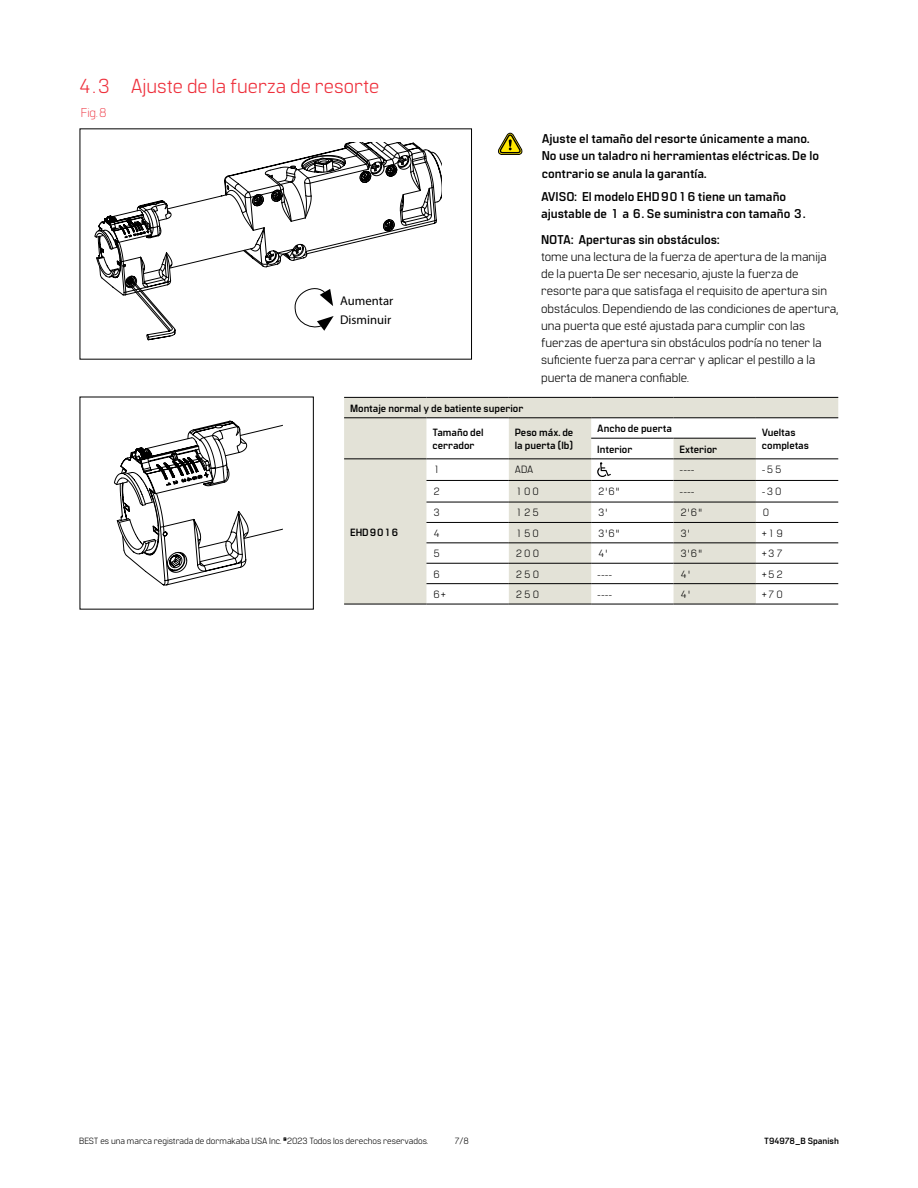
<style>
.page{position:relative;width:918px;height:1188px;background:#fff}
.page>*{position:absolute;margin:0;border:0;box-sizing:border-box;transform-origin:0 0}
.t1{font:20.25px "Manifold CF";color:#ee303c}
.t2{font:12.75px/17.2px "Manifold CF";color:#000}
.t3{font:700 12.75px/17.2px "Manifold CF";color:#000}
.t4{font:300 12.75px "Manifold CF";color:#ee303c}
.t5{font:700 10.5px/13.5px "Manifold CF";color:#000}
.t6{font:10.5px "Manifold CF";color:#000}
.t7{font:700 10.5px "Manifold CF";letter-spacing:-.05em;color:#000}
.t8{font:9px "Manifold CF";color:#000}
.t9{font:700 9px "Manifold CF";color:#000}
</style>
<div class="page">
<svg style="left:432px;top:151px;width:9px;height:74px"></svg>
<svg style="left:344px;top:398px;width:494px;height:206px;fill:#e3e2d7"></svg>
<hr style="left:344px;top:604px;width:82px;height:1px;background:#000">
<hr style="left:344px;top:397px;width:82px;height:1px;background:#000">
<hr style="left:426px;top:397px;width:83px;height:1px;background:#000">
<hr style="left:509px;top:397px;width:82px;height:1px;background:#000">
<hr style="left:591px;top:397px;width:83px;height:1px;background:#000">
<hr style="left:674px;top:397px;width:82px;height:1px;background:#000">
<hr style="left:756px;top:397px;width:82px;height:1px;background:#000">
<hr style="left:344px;top:417px;width:82px;height:1px;background:#000">
<hr style="left:426px;top:417px;width:83px;height:1px;background:#000">
<hr style="left:509px;top:417px;width:82px;height:1px;background:#000">
<hr style="left:591px;top:417px;width:83px;height:1px;background:#000">
<hr style="left:674px;top:417px;width:82px;height:1px;background:#000">
<hr style="left:756px;top:417px;width:82px;height:1px;background:#000">
<hr style="left:591px;top:438px;width:83px;height:1px;background:#000">
<hr style="left:674px;top:438px;width:82px;height:1px;background:#000">
<hr style="left:344px;top:458px;width:82px;height:1px;background:#000">
<hr style="left:426px;top:458px;width:83px;height:1px;background:#000">
<hr style="left:509px;top:458px;width:82px;height:1px;background:#000">
<hr style="left:591px;top:458px;width:83px;height:1px;background:#000">
<hr style="left:674px;top:458px;width:82px;height:1px;background:#000">
<hr style="left:756px;top:458px;width:82px;height:1px;background:#000">
<hr style="left:426px;top:480px;width:83px;height:1px;background:#000">
<hr style="left:509px;top:480px;width:82px;height:1px;background:#000">
<hr style="left:591px;top:480px;width:83px;height:1px;background:#000">
<hr style="left:674px;top:480px;width:82px;height:1px;background:#000">
<hr style="left:756px;top:480px;width:82px;height:1px;background:#000">
<hr style="left:426px;top:502px;width:83px;height:1px;background:#000">
<hr style="left:509px;top:502px;width:82px;height:1px;background:#000">
<hr style="left:591px;top:502px;width:83px;height:1px;background:#000">
<hr style="left:674px;top:502px;width:82px;height:1px;background:#000">
<hr style="left:756px;top:502px;width:82px;height:1px;background:#000">
<hr style="left:426px;top:522px;width:83px;height:1px;background:#000">
<hr style="left:509px;top:522px;width:82px;height:1px;background:#000">
<hr style="left:591px;top:522px;width:83px;height:1px;background:#000">
<hr style="left:674px;top:522px;width:82px;height:1px;background:#000">
<hr style="left:756px;top:522px;width:82px;height:1px;background:#000">
<hr style="left:426px;top:542px;width:83px;height:1px;background:#000">
<hr style="left:509px;top:542px;width:82px;height:1px;background:#000">
<hr style="left:591px;top:542px;width:83px;height:1px;background:#000">
<hr style="left:674px;top:542px;width:82px;height:1px;background:#000">
<hr style="left:756px;top:542px;width:82px;height:1px;background:#000">
<hr style="left:426px;top:563px;width:83px;height:1px;background:#000">
<hr style="left:509px;top:563px;width:82px;height:1px;background:#000">
<hr style="left:591px;top:563px;width:83px;height:1px;background:#000">
<hr style="left:674px;top:563px;width:82px;height:1px;background:#000">
<hr style="left:756px;top:563px;width:82px;height:1px;background:#000">
<hr style="left:426px;top:583px;width:83px;height:1px;background:#000">
<hr style="left:509px;top:583px;width:82px;height:1px;background:#000">
<hr style="left:591px;top:583px;width:83px;height:1px;background:#000">
<hr style="left:674px;top:583px;width:82px;height:1px;background:#000">
<hr style="left:756px;top:583px;width:82px;height:1px;background:#000">
<hr style="left:426px;top:604px;width:83px;height:1px;background:#000">
<hr style="left:509px;top:604px;width:82px;height:1px;background:#000">
<hr style="left:591px;top:604px;width:83px;height:1px;background:#000">
<hr style="left:674px;top:604px;width:82px;height:1px;background:#000">
<hr style="left:756px;top:604px;width:82px;height:1px;background:#000">
<svg style="left:597px;top:462px;width:14px;height:15px"></svg>
<svg style="left:498px;top:133px;width:25px;height:22px"></svg>
<svg style="left:96px;top:142px;width:336px;height:198px"></svg>
<svg style="left:114px;top:420px;width:169px;height:166px"></svg>
<h1 class="t1" style="left:77px;top:74px;width:304px">4.3 Ajuste de la fuerza de resorte</h1>
<p class="t4" style="left:81px;top:105px;width:29px">Fig.8</p>
<p class="t2" style="left:340px;top:291px;width:55px;line-height:19.4px">Aumentar<br>Disminuir</p>
<p class="t3" style="left:542px;top:131px;width:279px">Ajuste el tamaño del resorte únicamente a mano.<br>No use un taladro ni herramientas eléctricas. De lo contrario se anula la garantía.</p>
<p class="t3" style="left:541px;top:188px;width:266px">AVISO: El modelo EHD9016 tiene un tamaño ajustable de 1 a 6. Se suministra con tamaño 3.</p>
<p class="t3" style="left:541px;top:231px;width:180px">NOTA: Aperturas sin obstáculos:</p>
<p class="t2" style="left:541px;top:248px;width:299px">tome una lectura de la fuerza de apertura de la manija de la puerta De ser necesario, ajuste la fuerza de resorte para que satisfaga el requisito de apertura sin obstáculos. Dependiendo de las condiciones de apertura, una puerta que esté ajustada para cumplir con las fuerzas de apertura sin obstáculos podría no tener la suficiente fuerza para cerrar y aplicar el pestillo a la puerta de manera confiable.</p>
<p class="t5" style="left:350px;top:402px;width:175px">Montaje normal y de batiente superior</p>
<p class="t5" style="left:432px;top:426px;width:53px">Tamaño del cerrador</p>
<p class="t5" style="left:515px;top:426px;width:60px">Peso máx. de la puerta (lb)</p>
<p class="t5" style="left:597px;top:422px;width:76px">Ancho de puerta</p>
<p class="t5" style="left:762px;top:426px;width:49px">Vueltas completas</p>
<p class="t5" style="left:597px;top:443px;width:37px">Interior</p>
<p class="t5" style="left:680px;top:443px;width:39px">Exterior</p>
<p class="t7" style="left:350px;top:526px;width:51px">EHD9016</p>
<p class="t6" style="left:432px;top:464px;width:10px">1</p>
<p class="t6" style="left:515px;top:464px;width:20px">ADA</p>
<p class="t6" style="left:680px;top:464px;width:17px">----</p>
<p class="t6" style="left:762px;top:464px;width:22px">-55</p>
<p class="t6" style="left:432px;top:485px;width:10px">2</p>
<p class="t6" style="left:515px;top:485px;width:27px">100</p>
<p class="t6" style="left:597px;top:485px;width:24px">2'6"</p>
<p class="t6" style="left:680px;top:485px;width:17px">----</p>
<p class="t6" style="left:762px;top:485px;width:22px">-30</p>
<p class="t6" style="left:432px;top:507px;width:10px">3</p>
<p class="t6" style="left:515px;top:507px;width:27px">125</p>
<p class="t6" style="left:597px;top:507px;width:12px">3'</p>
<p class="t6" style="left:680px;top:507px;width:24px">2'6"</p>
<p class="t6" style="left:762px;top:507px;width:10px">0</p>
<p class="t6" style="left:432px;top:527px;width:10px">4</p>
<p class="t6" style="left:515px;top:527px;width:27px">150</p>
<p class="t6" style="left:597px;top:527px;width:24px">3'6"</p>
<p class="t6" style="left:680px;top:527px;width:12px">3'</p>
<p class="t6" style="left:762px;top:527px;width:23px">+19</p>
<p class="t6" style="left:433px;top:548px;width:10px">5</p>
<p class="t6" style="left:515px;top:548px;width:27px">200</p>
<p class="t6" style="left:597px;top:548px;width:12px">4'</p>
<p class="t6" style="left:680px;top:548px;width:24px">3'6"</p>
<p class="t6" style="left:762px;top:548px;width:23px">+37</p>
<p class="t6" style="left:433px;top:568px;width:10px">6</p>
<p class="t6" style="left:515px;top:568px;width:27px">250</p>
<p class="t6" style="left:597px;top:568px;width:17px">----</p>
<p class="t6" style="left:680px;top:568px;width:12px">4'</p>
<p class="t6" style="left:762px;top:568px;width:23px">+52</p>
<p class="t6" style="left:433px;top:588px;width:15px">6+</p>
<p class="t6" style="left:515px;top:588px;width:27px">250</p>
<p class="t6" style="left:597px;top:588px;width:17px">----</p>
<p class="t6" style="left:680px;top:588px;width:12px">4'</p>
<p class="t6" style="left:762px;top:588px;width:23px">+70</p>
<p class="t8" style="left:79px;top:1135px;width:351px">BEST es una marca registrada de dormakaba USA Inc. <sup>©</sup>2023 Todos los derechos reservados.</p>
<p class="t8" style="left:455px;top:1135px;width:16px">7/8</p>
<p class="t9" style="left:764px;top:1135px;width:76px">T94978_B Spanish</p>
</div>
